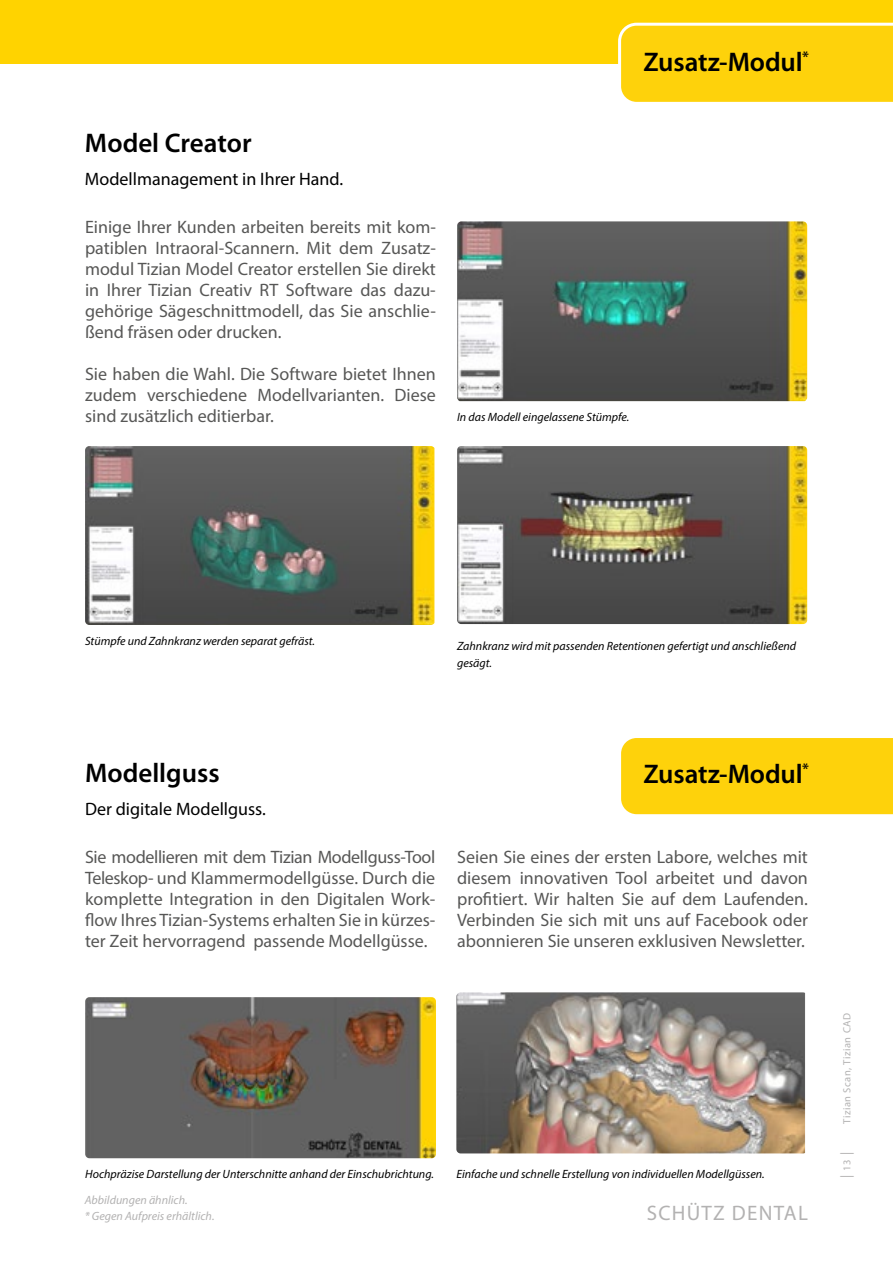
<style>
.page{position:relative;width:893px;height:1263px;background:#fff}
.page>*{position:absolute;margin:0;border:0;box-sizing:border-box;transform-origin:0 0}
.t1{font:600 27px "Myriad Pro";color:#000}
.t2{font:21px "Myriad Pro";letter-spacing:.06em;color:#b3b2b2}
.t3{font:18px/21px "Myriad Pro";color:#575756;text-align:justify}
.t4{font:18px "Myriad Pro";color:#000}
.t5{font:13.5px "Myriad Pro";color:#b3b2b2}
.t6{font:italic 12px/16.5px "Myriad Pro";color:#000}
.t7{font:italic 12px/16.5px "Myriad Pro";color:#b3b2b2}
.t8{font:10.5px "Myriad Pro";letter-spacing:.05em;color:#b3b2b2}
.s1{font-size:10.5px}
</style>
<div class="page">
<div style="left:0;top:0;width:893px;height:64px;background:#ffd300"></div>
<img style="left:457px;top:221px;width:350px;height:180px">
<img style="left:85px;top:446px;width:349px;height:179px">
<img style="left:457px;top:446px;width:350px;height:178px">
<img style="left:85px;top:997px;width:351px;height:161px">
<img style="left:456px;top:992px;width:349px;height:161px">
<svg style="left:618px;top:22px;width:275px;height:80px"></svg>
<div style="left:621px;top:738px;width:272px;height:77px;background:#fed20b"></div>
<h1 class="t1" style="left:643px;top:45px;width:167px">Zusatz-Modul<sup>*</sup></h1>
<h1 class="t1" style="left:85px;top:126px;width:168px">Model Creator</h1>
<p class="t4" style="left:85px;top:168px;width:260px">Modellmanagement in Ihrer Hand.</p>
<p class="t3" style="left:85px;top:216px;width:352px">Einige Ihrer Kunden arbeiten bereits mit kom&shy;patiblen Intraoral-Scannern. Mit dem Zusatz&shy;modul Tizian Model Creator erstellen Sie direkt in Ihrer Tizian Creativ RT Software das dazu&shy;gehörige Sägeschnittmodell, das Sie anschlie&shy;ßend fräsen oder drucken.</p>
<p class="t3" style="left:85px;top:363px;width:352px">Sie haben die Wahl. Die Software bietet Ihnen zudem verschiedene Modellvarianten. Diese sind zusätzlich editierbar.</p>
<p class="t6" style="left:457px;top:409px;width:174px">In das Modell eingelassene Stümpfe.</p>
<p class="t6" style="left:85px;top:632px;width:232px">Stümpfe und Zahnkranz werden separat gefräst.</p>
<p class="t6" style="left:457px;top:638px;width:341px">Zahnkranz wird mit passenden Retentionen gefertigt und anschließend gesägt.</p>
<h1 class="t1" style="left:85px;top:756px;width:136px">Modellguss</h1>
<p class="t4" style="left:85px;top:798px;width:182px">Der digitale Modellguss.</p>
<p class="t3" style="left:85px;top:846px;width:352px">Sie modellieren mit dem Tizian Modellguss-Tool Teleskop- und Klammermodellgüsse. Durch die komplette Integration in den Digitalen Work&shy;flow Ihres Tizian-Systems erhalten Sie in kürzes&shy;ter Zeit hervorragend passende Modellgüsse.</p>
<h1 class="t1" style="left:643px;top:757px;width:167px">Zusatz-Modul<sup>*</sup></h1>
<p class="t3" style="left:457px;top:846px;width:352px">Seien Sie eines der ersten Labore, welches mit diesem innovativen Tool arbeitet und davon profitiert. Wir halten Sie auf dem Laufenden.<br>Verbinden Sie sich mit uns auf Facebook oder abonnieren Sie unseren exklusiven Newsletter.</p>
<p class="t6" style="left:85px;top:1165px;width:350px">Hochpräzise Darstellung der Unterschnitte anhand der Einschubrichtung.</p>
<p class="t6" style="left:456px;top:1166px;width:310px">Einfache und schnelle Erstellung von individuellen Modellgüssen.</p>
<p class="t7" style="left:85px;top:1191px;width:131px">Abbildungen ähnlich.<br>* Gegen Aufpreis erhältlich.</p>
<p class="t2" style="left:647px;top:1200px;width:163px">SCHÜTZ DENTAL</p>
<p class="t8" style="left:841px;top:1124px;width:113px;rotate:-90deg">Tizian Scan, Tizian CAD</p>
<p class="t5" style="left:838px;top:1178px;width:28px;rotate:-90deg">| <span class="s1">13</span> |</p>
</div>
